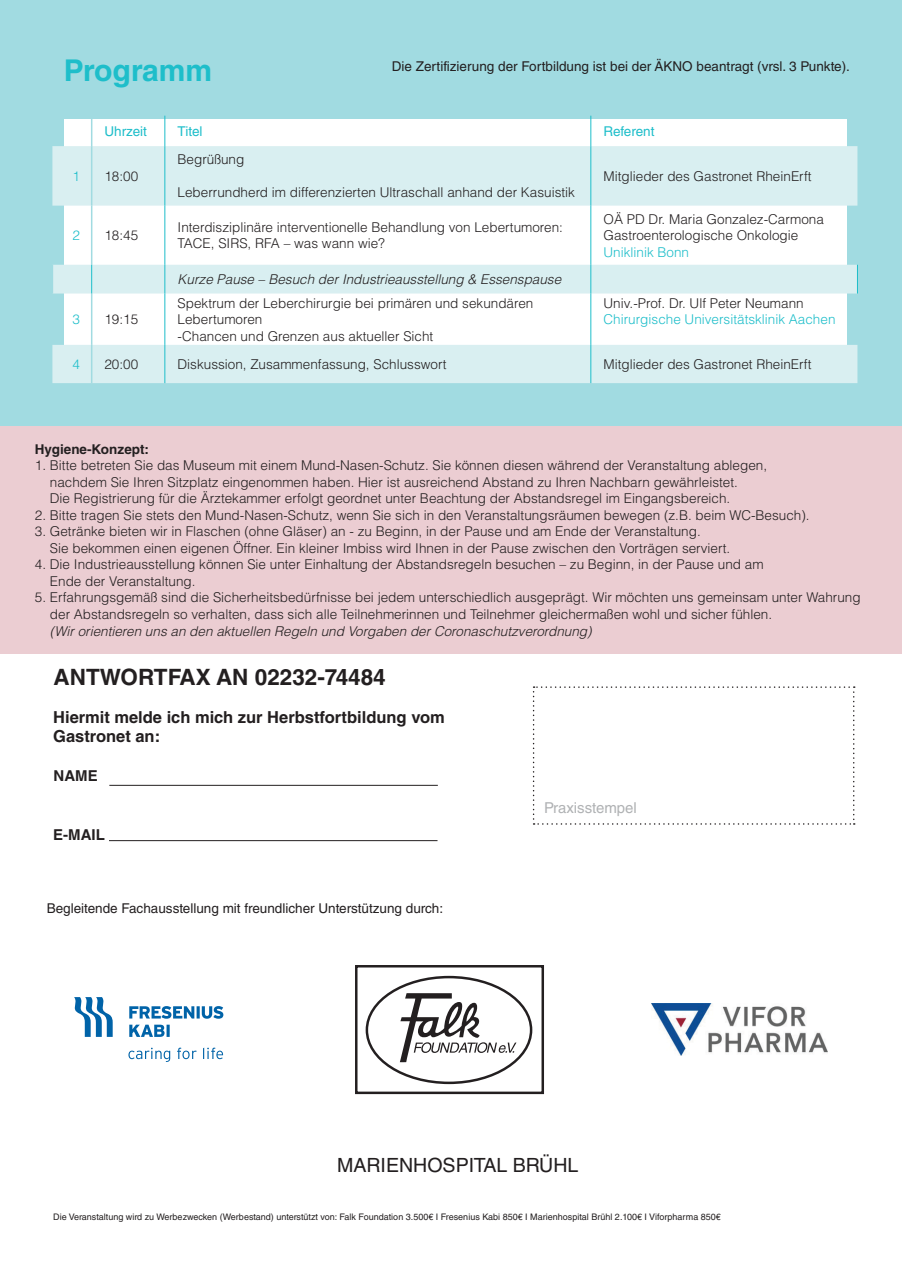
<style>
.page{position:relative;width:902px;height:1272px;background:#fff}
.page>*{position:absolute;margin:0;border:0;box-sizing:border-box;transform-origin:0 0}
.t1{font:700 30px "Helvetica LT Std";color:#1ebeca}
.t2{font:700 22.5px "Helvetica LT Std";color:#231f20}
.t3{font:19.65px "Helvetica LT Std";color:#231f20}
.t4{font:700 16.5px/19.5px "Helvetica LT Std";color:#231f20}
.t5{font:15px "Helvetica LT Std";color:#b0b2b4}
.t6{font:700 15px "Helvetica LT Std";color:#231f20}
.t7{font:300 13.5px/16.5px "Helvetica LT Std";color:#231f20}
.t8{font:13.5px "Helvetica LT Std";color:#231f20}
.t9{font:italic 300 13.5px "Helvetica LT Std";color:#231f20}
.t10{font:300 13.5px "Helvetica LT Std";color:#1ebeca}
.t11{font:13.5px "Helvetica LT Std";letter-spacing:-.015em;color:#1ebeca}
.t12{font:700 13.5px "Helvetica LT Std";color:#231f20}
.t13{font:9px "Helvetica LT Std";color:#231f20}
</style>
<div class="page">
<div style="left:0;top:425px;width:901px;height:229px;background:#ebcdd2"></div>
<div style="left:0;top:0;width:901px;height:426px;background:#a1dbe1"></div>
<div style="left:64px;top:119px;width:782px;height:263px;background:#fff"></div>
<svg style="left:52px;top:146px;width:805px;height:237px"></svg>
<hr style="left:91px;top:116px;width:1px;height:30px;background:#a1dbe1">
<hr style="left:91px;top:146px;width:1px;height:60px;background:#a1dbe1">
<hr style="left:91px;top:206px;width:1px;height:59px;background:#a1dbe1">
<hr style="left:91px;top:293px;width:1px;height:52px;background:#a1dbe1">
<hr style="left:91px;top:345px;width:1px;height:38px;background:#a1dbe1">
<hr style="left:164px;top:116px;width:1px;height:30px;background:#1ebeca">
<hr style="left:590px;top:116px;width:1px;height:30px;background:#1ebeca">
<hr style="left:164px;top:146px;width:1px;height:60px;background:#1ebeca">
<hr style="left:590px;top:146px;width:1px;height:60px;background:#1ebeca">
<hr style="left:164px;top:206px;width:1px;height:59px;background:#1ebeca">
<hr style="left:590px;top:206px;width:1px;height:59px;background:#1ebeca">
<hr style="left:164px;top:293px;width:1px;height:52px;background:#1ebeca">
<hr style="left:590px;top:293px;width:1px;height:52px;background:#1ebeca">
<hr style="left:164px;top:345px;width:1px;height:38px;background:#1ebeca">
<hr style="left:590px;top:345px;width:1px;height:38px;background:#1ebeca">
<div style="left:52px;top:265px;width:806px;height:28px;background:#d9eff1"></div>
<hr style="left:109px;top:785px;width:329px;height:1px;background:#231f20">
<hr style="left:109px;top:840px;width:328px;height:1px;background:#231f20">
<svg style="left:532px;top:686px;width:322px;height:138px"></svg>
<svg style="left:355px;top:965px;width:189px;height:129px"></svg>
<svg style="left:74px;top:997px;width:39px;height:39px"></svg>
<svg style="left:129px;top:1024px;width:41px;height:12px"></svg>
<svg style="left:129px;top:1006px;width:94px;height:12px"></svg>
<svg style="left:128px;top:1047px;width:95px;height:14px"></svg>
<img style="left:651px;top:1003px;width:176px;height:52px">
<h1 class="t1" style="left:64px;top:52px;width:150px">Programm</h1>
<p class="t8" style="left:392px;top:59px;width:459px">Die Zertifizierung der Fortbildung ist bei der ÄKNO beantragt (vrsl. 3 Punkte).</p>
<p class="t11" style="left:104px;top:123px;width:44px">Uhrzeit</p>
<p class="t11" style="left:178px;top:123px;width:26px">Titel</p>
<p class="t11" style="left:603px;top:123px;width:52px">Referent</p>
<p class="t10" style="left:72px;top:167px;width:9px">1</p>
<p class="t7" style="left:104px;top:167px;width:35px">18:00</p>
<p class="t7" style="left:177px;top:151px;width:68px">Begrüßung</p>
<p class="t7" style="left:177px;top:184px;width:399px">Leberrundherd im differenzierten Ultraschall anhand der Kasuistik</p>
<p class="t7" style="left:603px;top:167px;width:209px">Mitglieder des Gastronet RheinErft</p>
<p class="t10" style="left:72px;top:227px;width:9px">2</p>
<p class="t7" style="left:104px;top:227px;width:35px">18:45</p>
<p class="t7" style="left:177px;top:218px;width:387px">Interdisziplinäre interventionelle Behandlung von Lebertumoren:<br>TACE, SIRS, RFA – was wann wie?</p>
<p class="t7" style="left:603px;top:210px;width:222px">OÄ PD Dr. Maria Gonzalez-Carmona<br>Gastroenterologische Onkologie</p>
<p class="t10" style="left:603px;top:243px;width:87px">Uniklinik Bonn</p>
<p class="t9" style="left:177px;top:271px;width:385px">Kurze Pause – Besuch der Industrieausstellung &amp; Essenspause</p>
<p class="t10" style="left:72px;top:311px;width:9px">3</p>
<p class="t7" style="left:104px;top:311px;width:35px">19:15</p>
<p class="t7" style="left:177px;top:294px;width:357px">Spektrum der Leberchirurgie bei primären und sekundären<br>Lebertumoren<br>-Chancen und Grenzen aus aktueller Sicht</p>
<p class="t7" style="left:603px;top:294px;width:202px">Univ.-Prof. Dr. Ulf Peter Neumann</p>
<p class="t10" style="left:603px;top:311px;width:233px">Chirurgische Universitätsklinik Aachen</p>
<p class="t10" style="left:72px;top:355px;width:9px">4</p>
<p class="t7" style="left:104px;top:355px;width:35px">20:00</p>
<p class="t7" style="left:177px;top:355px;width:270px">Diskussion, Zusammenfassung, Schlusswort</p>
<p class="t7" style="left:603px;top:355px;width:209px">Mitglieder des Gastronet RheinErft</p>
<p class="t12" style="left:35px;top:441px;width:116px">Hygiene-Konzept:</p>
<p class="t7" style="left:50px;top:457px;width:718px;text-indent:-15px">1. Bitte betreten Sie das Museum mit einem Mund-Nasen-Schutz. Sie können diesen während der Veranstaltung ablegen, nachdem Sie Ihren Sitzplatz eingenommen haben. Hier ist ausreichend Abstand zu Ihren Nachbarn gewährleistet.<br>Die Registrierung für die Ärztekammer erfolgt geordnet unter Beachtung der Abstandsregel im Eingangsbereich.</p>
<p class="t7" style="left:35px;top:507px;width:776px">2. Bitte tragen Sie stets den Mund-Nasen-Schutz, wenn Sie sich in den Veranstaltungsräumen bewegen (z.B. beim WC-Besuch).</p>
<p class="t7" style="left:50px;top:523px;width:681px;text-indent:-15px">3. Getränke bieten wir in Flaschen (ohne Gläser) an - zu Beginn, in der Pause und am Ende der Veranstaltung.<br>Sie bekommen einen eigenen Öffner. Ein kleiner Imbiss wird Ihnen in der Pause zwischen den Vorträgen serviert.</p>
<p class="t7" style="left:50px;top:556px;width:715px;text-indent:-15px">4. Die Industrieausstellung können Sie unter Einhaltung der Abstandsregeln besuchen – zu Beginn, in der Pause und am<br>Ende der Veranstaltung.</p>
<p class="t7" style="left:50px;top:589px;width:812px;text-indent:-15px">5. Erfahrungsgemäß sind die Sicherheitsbedürfnisse bei jedem unterschiedlich ausgeprägt. Wir möchten uns gemeinsam unter Wahrung der Abstandsregeln so verhalten, dass sich alle Teilnehmerinnen und Teilnehmer gleichermaßen wohl und sicher fühlen.</p>
<p class="t9" style="left:50px;top:622px;width:543px">(Wir orientieren uns an den aktuellen Regeln und Vorgaben der Coronaschutzverordnung)</p>
<h2 class="t2" style="left:54px;top:663px;width:334px">Antwortfax an 02232-74484</h2>
<p class="t4" style="left:53px;top:707px;width:393px">Hiermit melde ich mich zur Herbstfortbildung vom<br>Gastronet an:</p>
<p class="t6" style="left:54px;top:766px;width:46px">Name</p>
<p class="t6" style="left:53px;top:826px;width:53px">E-Mail</p>
<p class="t8" style="left:47px;top:900px;width:398px">Begleitende Fachausstellung mit freundlicher Unterstützung durch:</p>
<p class="t5" style="left:544px;top:799px;width:94px">Praxisstempel</p>
<h3 class="t3" style="left:337px;top:1153px;width:243px">Mari en hospital Brühl</h3>
<p class="t13" style="left:53px;top:1211px;width:669px">Die Veranstaltung wird zu Werbezwecken (Werbestand) unterstützt von: Falk Foundation 3.500€ I Fresenius Kabi 850€ I Marienhospital Brühl 2.100€ I Viforpharma 850€</p>
</div>
